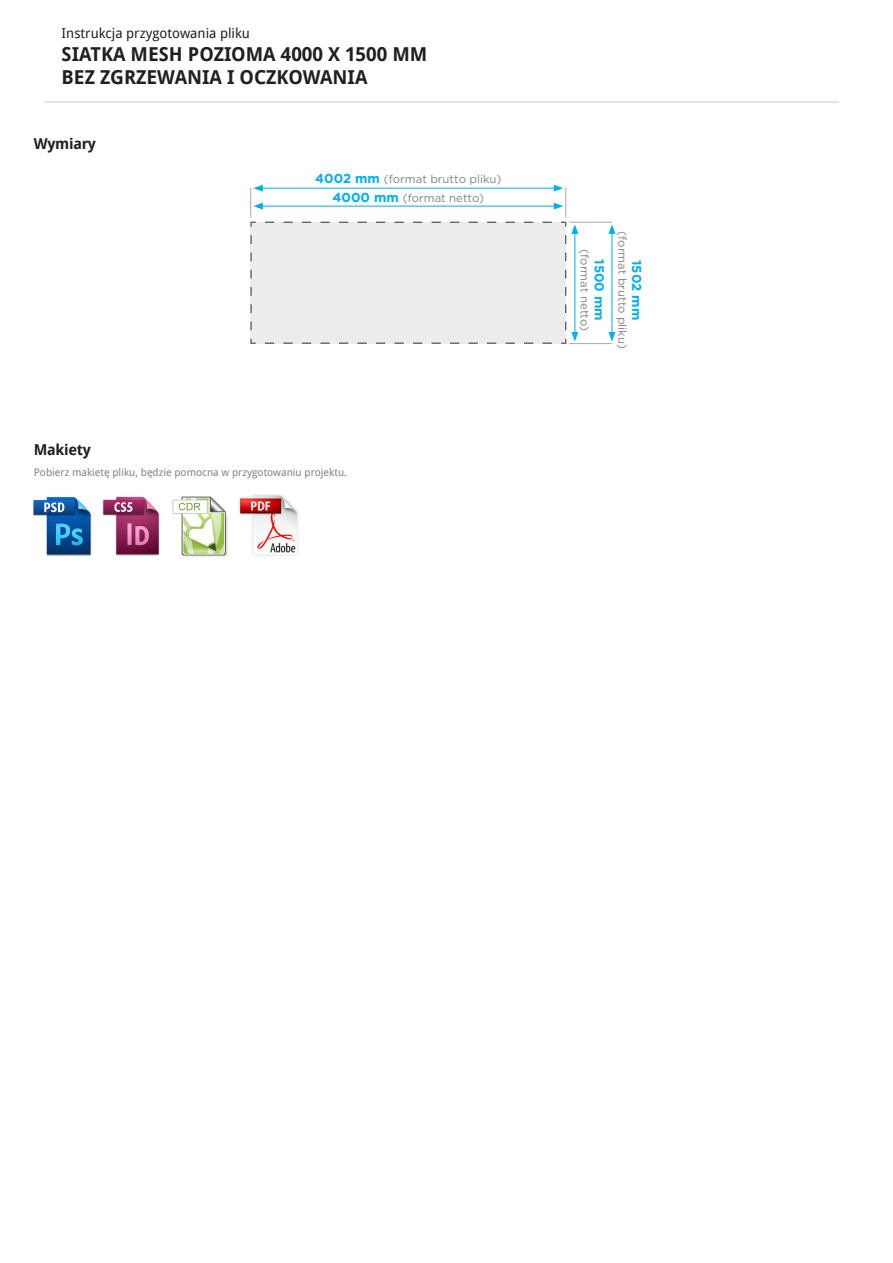
<style>
.page{position:relative;width:893px;height:1263px;background:#fff}
.page>*{position:absolute;margin:0;border:0;box-sizing:border-box;transform-origin:0 0}
.t1{font:700 19.2px "Droid Sans";color:#231f20}
.t2{font:700 15px "Droid Sans";letter-spacing:-.02em;color:#231f20}
.t3{font:13.65px "Droid Sans";color:#231f20}
.t4{font:700 13.05px "Gotham";color:#00aeef}
.t5{font:11.4px "Gotham";color:#808285}
.t6{font:10.5px "Droid Sans";color:#808285}
.s1{font-weight:700;font-size:13.05px;color:#00aeef}
</style>
<div class="page">
<hr style="left:44px;top:101px;width:795px;height:2px;background:#dcdddf">
<hr style="left:261px;top:188px;width:295px;height:1px;background:#00aeef">
<svg style="left:554px;top:185px;width:9px;height:7px"></svg>
<svg style="left:253px;top:185px;width:10px;height:7px"></svg>
<hr style="left:261px;top:206px;width:295px;height:1px;background:#00aeef">
<svg style="left:554px;top:203px;width:9px;height:7px"></svg>
<svg style="left:253px;top:203px;width:10px;height:7px"></svg>
<hr style="left:250px;top:188px;width:1px;height:30px;background:#a8a9ad">
<hr style="left:565px;top:188px;width:1px;height:30px;background:#a8a9ad">
<hr style="left:612px;top:231px;width:1px;height:103px;background:#00aeef">
<svg style="left:608px;top:224px;width:7px;height:10px"></svg>
<svg style="left:608px;top:332px;width:7px;height:9px"></svg>
<div style="left:250px;top:221px;width:328px;height:123px;background:#ececee"></div>
<hr style="left:569px;top:343px;width:43px;height:1px;background:#a8a9ad">
<hr style="left:569px;top:222px;width:43px;height:1px;background:#a8a9ad">
<img style="left:172px;top:496px;width:56px;height:61px">
<img style="left:102px;top:496px;width:58px;height:60px">
<img style="left:239px;top:495px;width:59px;height:61px">
<img style="left:33px;top:497px;width:59px;height:59px">
<p class="t3" style="left:62px;top:24px;width:190px">Instrukcja przygotowania pliku</p>
<p class="t1" style="left:62px;top:40px;width:367px">SIATKA MESH POZIOMA 4000 X 1500 MM</p>
<p class="t1" style="left:62px;top:63px;width:307px">BEZ ZGRZEWANIA I OCZKOWANIA</p>
<p class="t2" style="left:34px;top:133px;width:64px">Wymiary</p>
<p class="t2" style="left:34px;top:439px;width:58px">Makiety</p>
<p class="t5" style="left:315px;top:171px;width:188px"><span class="s1">4002 mm</span> (format brutto pliku)</p>
<p class="t5" style="left:333px;top:190px;width:153px"><span class="s1">4000 mm</span> (format netto)</p>
<p class="t6" style="left:34px;top:465px;width:315px">Pobierz makietę pliku, będzie pomocna w przygotowaniu projektu.</p>
<p class="t5" style="left:592px;top:249px;width:83px;rotate:90deg">(format netto)</p>
<p class="t4" style="left:608px;top:259px;width:63px;rotate:90deg">1500 mm</p>
<p class="t5" style="left:630px;top:231px;width:119px;rotate:90deg">(format brutto pliku)</p>
<p class="t4" style="left:645px;top:260px;width:61px;rotate:90deg">1502 mm</p>
</div>
